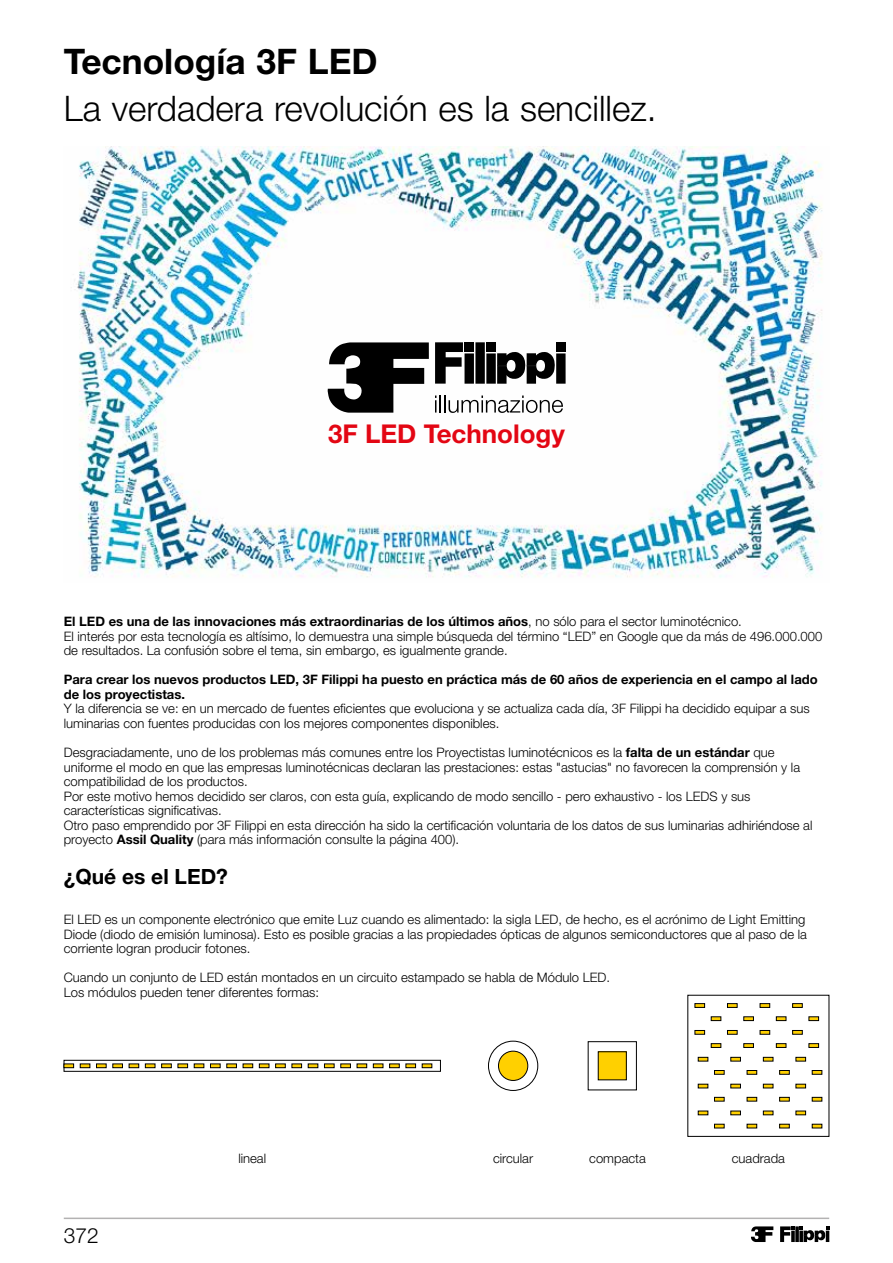
<style>
.page{position:relative;width:893px;height:1263px;background:#fff}
.page>*{position:absolute;margin:0;border:0;box-sizing:border-box;transform-origin:0 0}
.t1{font:300 35.25px/47.2px "Helvetica Neue LT Std";color:#000}
.t2{font:700 25.95px "Helvetica Neue LT Std";color:#e30613}
.t3{font:700 21px "Helvetica Neue LT Std";color:#000}
.t4{font:300 21px "Helvetica Neue LT Std";color:#000}
.t5{font:300 13.05px/14.5px "Helvetica Neue LT Std";color:#000}
.s1{font-weight:700}
</style>
<div class="page">
<svg style="left:751px;top:1226px;width:22px;height:16px"></svg>
<svg style="left:780px;top:1226px;width:49px;height:16px"></svg>
<hr style="left:64px;top:1217px;width:765px;height:2px;background:#b3b2b2">
<svg style="left:488px;top:1041px;width:50px;height:49px"></svg>
<div style="left:488px;top:1041px;width:50px;height:50px;border:1px solid #000;border-radius:50%"></div>
<div style="left:498px;top:1051px;width:30px;height:29px;background:#ffd000;border-radius:50%"></div>
<div style="left:498px;top:1051px;width:30px;height:29px;border:1px solid #000;border-radius:50%"></div>
<div style="left:64px;top:1060px;width:377px;height:11px;border:1px solid #000"></div>
<div style="left:64px;top:1064px;width:10px;height:4px;border:1px solid #000"></div>
<div style="left:145px;top:1064px;width:10px;height:4px;border:1px solid #000"></div>
<div style="left:227px;top:1064px;width:10px;height:4px;border:1px solid #000"></div>
<div style="left:308px;top:1064px;width:10px;height:4px;border:1px solid #000"></div>
<div style="left:80px;top:1064px;width:10px;height:4px;border:1px solid #000"></div>
<div style="left:161px;top:1064px;width:10px;height:4px;border:1px solid #000"></div>
<div style="left:243px;top:1064px;width:10px;height:4px;border:1px solid #000"></div>
<div style="left:324px;top:1064px;width:10px;height:4px;border:1px solid #000"></div>
<div style="left:389px;top:1064px;width:10px;height:4px;border:1px solid #000"></div>
<div style="left:96px;top:1064px;width:10px;height:4px;border:1px solid #000"></div>
<div style="left:178px;top:1064px;width:10px;height:4px;border:1px solid #000"></div>
<div style="left:259px;top:1064px;width:10px;height:4px;border:1px solid #000"></div>
<div style="left:341px;top:1064px;width:10px;height:4px;border:1px solid #000"></div>
<div style="left:406px;top:1064px;width:10px;height:4px;border:1px solid #000"></div>
<div style="left:113px;top:1064px;width:10px;height:4px;border:1px solid #000"></div>
<div style="left:194px;top:1064px;width:10px;height:4px;border:1px solid #000"></div>
<div style="left:275px;top:1064px;width:10px;height:4px;border:1px solid #000"></div>
<div style="left:357px;top:1064px;width:10px;height:4px;border:1px solid #000"></div>
<div style="left:422px;top:1064px;width:10px;height:4px;border:1px solid #000"></div>
<div style="left:129px;top:1064px;width:10px;height:4px;border:1px solid #000"></div>
<div style="left:210px;top:1064px;width:10px;height:4px;border:1px solid #000"></div>
<div style="left:292px;top:1064px;width:10px;height:4px;border:1px solid #000"></div>
<div style="left:373px;top:1064px;width:10px;height:4px;border:1px solid #000"></div>
<div style="left:695px;top:1003px;width:10px;height:4px;border:1px solid #000"></div>
<div style="left:695px;top:1030px;width:10px;height:4px;border:1px solid #000"></div>
<div style="left:698px;top:1057px;width:10px;height:4px;border:1px solid #000"></div>
<div style="left:792px;top:1003px;width:10px;height:4px;border:1px solid #000"></div>
<div style="left:792px;top:1030px;width:10px;height:4px;border:1px solid #000"></div>
<div style="left:796px;top:1057px;width:10px;height:4px;border:1px solid #000"></div>
<div style="left:727px;top:1003px;width:10px;height:4px;border:1px solid #000"></div>
<div style="left:727px;top:1030px;width:10px;height:4px;border:1px solid #000"></div>
<div style="left:731px;top:1057px;width:10px;height:4px;border:1px solid #000"></div>
<div style="left:760px;top:1003px;width:10px;height:4px;border:1px solid #000"></div>
<div style="left:760px;top:1030px;width:10px;height:4px;border:1px solid #000"></div>
<div style="left:763px;top:1057px;width:10px;height:4px;border:1px solid #000"></div>
<div style="left:776px;top:1017px;width:10px;height:4px;border:1px solid #000"></div>
<div style="left:776px;top:1043px;width:10px;height:4px;border:1px solid #000"></div>
<div style="left:779px;top:1070px;width:10px;height:4px;border:1px solid #000"></div>
<div style="left:779px;top:1097px;width:10px;height:4px;border:1px solid #000"></div>
<div style="left:711px;top:1017px;width:10px;height:4px;border:1px solid #000"></div>
<div style="left:711px;top:1043px;width:10px;height:4px;border:1px solid #000"></div>
<div style="left:714px;top:1070px;width:10px;height:4px;border:1px solid #000"></div>
<div style="left:714px;top:1097px;width:10px;height:4px;border:1px solid #000"></div>
<div style="left:809px;top:1017px;width:10px;height:4px;border:1px solid #000"></div>
<div style="left:809px;top:1043px;width:10px;height:4px;border:1px solid #000"></div>
<div style="left:812px;top:1070px;width:10px;height:4px;border:1px solid #000"></div>
<div style="left:812px;top:1097px;width:10px;height:4px;border:1px solid #000"></div>
<div style="left:744px;top:1017px;width:10px;height:4px;border:1px solid #000"></div>
<div style="left:744px;top:1043px;width:10px;height:4px;border:1px solid #000"></div>
<div style="left:747px;top:1070px;width:10px;height:4px;border:1px solid #000"></div>
<div style="left:747px;top:1097px;width:10px;height:4px;border:1px solid #000"></div>
<img style="left:74px;top:147px;width:749px;height:431px">
<svg style="left:327px;top:342px;width:102px;height:71px"></svg>
<svg style="left:435px;top:342px;width:131px;height:42px"></svg>
<svg style="left:435px;top:395px;width:128px;height:18px"></svg>
<div style="left:588px;top:1041px;width:49px;height:49px;border:1px solid #000"></div>
<div style="left:598px;top:1052px;width:28px;height:28px;background:#ffd000"></div>
<p class="t1" style="left:64px;top:37px;width:594px"><span class="s1">Tecnología 3F LED<br></span>La verdadera revolución es la sencillez.</p>
<p class="t2" style="left:328px;top:418px;width:238px">3F LED Technology</p>
<p class="t5" style="left:64px;top:614px;width:760px"><span class="s1">El LED es una de las innovaciones más extraordinarias de los últimos años</span>, no sólo para el sector luminotécnico.<br>El interés por esta tecnología es altísimo, lo demuestra una simple búsqueda del término “LED” en Google que da más de 496.000.000 de resultados. La confusión sobre el tema, sin embargo, es igualmente grande.</p>
<p class="t5" style="left:64px;top:672px;width:755px"><span class="s1">Para crear los nuevos productos LED, 3F Filippi ha puesto en práctica más de 60 años de experiencia en el campo al lado de los proyectistas.<br></span>Y la diferencia se ve: en un mercado de fuentes eficientes que evoluciona y se actualiza cada día, 3F Filippi ha decidido equipar a sus luminarias con fuentes producidas con los mejores componentes disponibles.</p>
<p class="t5" style="left:64px;top:745px;width:750px">Desgraciadamente, uno de los problemas más comunes entre los Proyectistas luminotécnicos es la <span class="s1">falta de un estándar</span> que uniforme el modo en que las empresas luminotécnicas declaran las prestaciones: estas "astucias" no favorecen la comprensión y la compatibilidad de los productos.<br>Por este motivo hemos decidido ser claros, con esta guía, explicando de modo sencillo - pero exhaustivo - los LEDS y sus características significativas.<br>Otro paso emprendido por 3F Filippi en esta dirección ha sido la certificación voluntaria de los datos de sus luminarias adhiriéndose al proyecto <span class="s1">Assil Quality</span> (para más información consulte la página 400).</p>
<p class="t3" style="left:64px;top:864px;width:166px">¿Qué es el LED?</p>
<p class="t5" style="left:64px;top:912px;width:745px;text-align:justify">El LED es un componente electrónico que emite Luz cuando es alimentado: la sigla LED, de hecho, es el acrónimo de Light Emitting Diode (diodo de emisión luminosa). Esto es posible gracias a las propiedades ópticas de algunos semiconductores que al paso de la corriente logran producir fotones.</p>
<p class="t5" style="left:64px;top:970px;width:548px">Cuando un conjunto de LED están montados en un circuito estampado se habla de Módulo LED.<br>Los módulos pueden tener diferentes formas:</p>
<p class="t4" style="left:64px;top:1222px;width:37px">372</p>
<p class="t5" style="left:238px;top:1151px;width:29px">lineal</p>
<p class="t5" style="left:493px;top:1151px;width:42px">circular</p>
<p class="t5" style="left:589px;top:1151px;width:58px">compacta</p>
<p class="t5" style="left:732px;top:1151px;width:55px">cuadrada</p>
</div>
